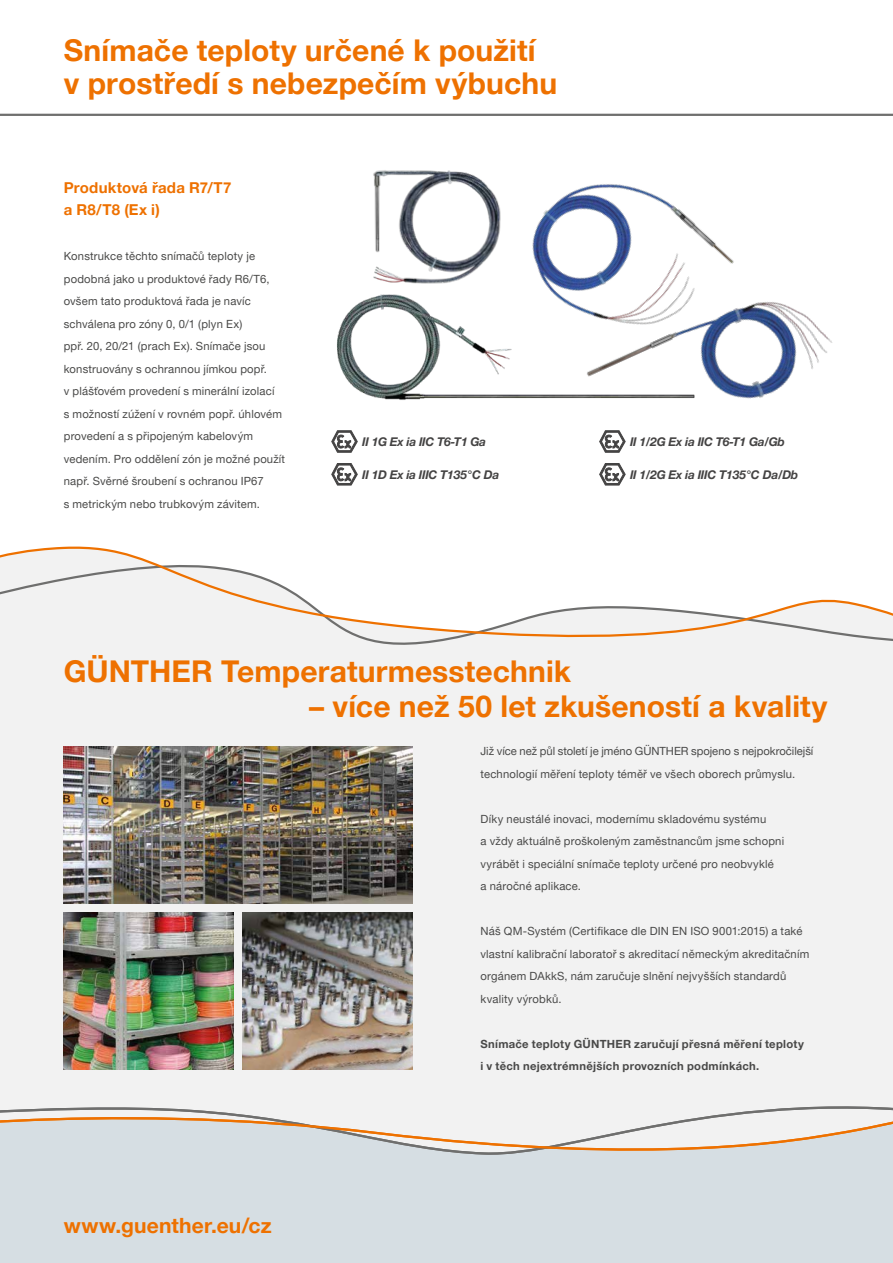
<style>
.page{position:relative;width:893px;height:1263px;background:#fff}
.page>*{position:absolute;margin:0;border:0;box-sizing:border-box;transform-origin:0 0}
.t1{font:700 30px/33px "Helvetica Neue LTW1 G";letter-spacing:.005em;color:#ee7100}
.t2{font:700 21px "Helvetica Neue LTW1 G";letter-spacing:.01em;color:#ee7100}
.t3{font:700 15px/22.5px "Helvetica Neue LTW1 G";letter-spacing:.015em;color:#ee7100}
.t4{font:italic 700 12px "Helvetica Neue LTW1 G";letter-spacing:-.025em;color:#444343}
.t5{font:11.25px/22.5px "Helvetica Neue LTW1 G";letter-spacing:.015em;color:#494948}
.t6{font:700 11.25px/22.5px "Helvetica Neue LTW1 G";letter-spacing:.025em;color:#494948}
</style>
<div class="page">
<div style="left:0;top:530px;width:893px;height:691px;background:#f2f2f2"></div>
<div style="left:0;top:530px;width:893px;height:9px;background:#fff"></div>
<svg style="left:0;top:539px;width:893px;height:106px"></svg>
<hr style="left:0;top:114px;width:893px;height:2px;background:#6f6f6e">
<div style="left:0;top:1185px;width:893px;height:78px;background:#d6dee3"></div>
<svg style="left:0;top:1106px;width:893px;height:79px"></svg>
<img style="left:64px;top:912px;width:170px;height:157px">
<img style="left:242px;top:912px;width:170px;height:157px">
<img style="left:64px;top:746px;width:348px;height:158px">
<svg style="left:332px;top:431px;width:25px;height:21px"></svg>
<svg style="left:332px;top:463px;width:25px;height:22px"></svg>
<svg style="left:599px;top:467px;width:26px;height:18px"></svg>
<img style="left:532px;top:184px;width:202px;height:106px">
<img style="left:373px;top:170px;width:128px;height:114px">
<img style="left:337px;top:290px;width:244px;height:110px">
<img style="left:581px;top:268px;width:252px;height:199px">
<h1 class="t1" style="left:64px;top:33px;width:495px">Snímače teploty určené k použití v prostředí s nebezpečím výbuchu</h1>
<h3 class="t3" style="left:64px;top:176px;width:169px">Produktová řada R7/T7 a R8/T8 (Ex i)</h3>
<p class="t5" style="left:64px;top:245px;width:223px">Konstrukce těchto snímačů teploty je podobná jako u produktové řady R6/T6, ovšem tato produktová řada je navíc schválena pro zóny 0, 0/1 (plyn Ex)<br>ppř. 20, 20/21 (prach Ex). Snímače jsou konstruovány s ochrannou jímkou popř.<br>v plášťovém provedení s minerální izolací<br>s možností zúžení v rovném popř. úhlovém provedení a s připojeným kabelovým vedením. Pro oddělení zón je možné použít např. Svěrné šroubení s ochranou IP67<br>s metrickým nebo trubkovým závitem.</p>
<p class="t4" style="left:362px;top:434px;width:125px">II 1G Ex ia IIC T6-T1 Ga</p>
<p class="t4" style="left:362px;top:467px;width:139px">II 1D Ex ia IIIC T135°C Da</p>
<p class="t4" style="left:630px;top:434px;width:156px">II 1/2G Ex ia IIC T6-T1 Ga/Gb</p>
<p class="t4" style="left:630px;top:467px;width:170px">II 1/2G Ex ia IIIC T135°C Da/Db</p>
<h1 class="t1" style="left:64px;top:655px;width:509px">GÜNTHER Temperaturmesstechnik</h1>
<h1 class="t1" style="left:309px;top:689px;width:520px">– více než 50 let zkušeností a kvality</h1>
<p class="t5" style="left:480px;top:740px;width:334px">Již více než půl století je jméno GÜNTHER spojeno s nejpokročilejší technologií měření teploty téměř ve všech oborech průmyslu.</p>
<p class="t5" style="left:480px;top:807px;width:305px">Díky neustálé inovaci, modernímu skladovému systému<br>a vždy aktuálně proškoleným zaměstnancům jsme schopni vyrábět i speciální snímače teploty určené pro neobvyklé<br>a náročné aplikace.</p>
<p class="t5" style="left:480px;top:920px;width:330px">Náš QM-Systém (Certifikace dle DIN EN ISO 9001:2015) a také vlastní kalibrační laboratoř s akreditací německým akreditačním orgánem DAkkS, nám zaručuje slnění nejvyšších standardů kvality výrobků.</p>
<p class="t6" style="left:480px;top:1032px;width:325px">Snímače teploty GÜNTHER zaručují přesná měření teploty i v těch nejextrémnějších provozních podmínkách.</p>
<h2 class="t2" style="left:64px;top:1213px;width:209px">www.guenther.eu/cz</h2>
</div>
